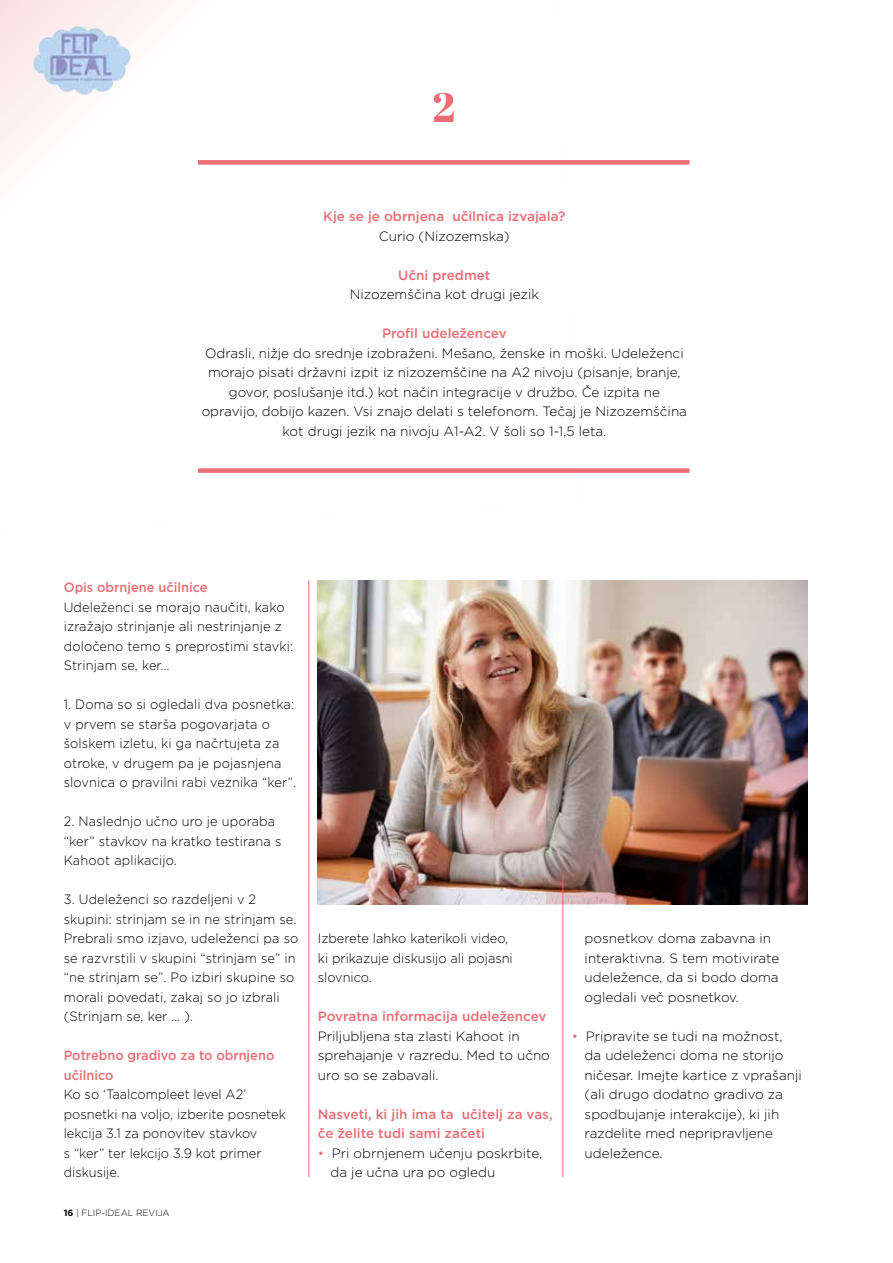
<style>
.page{position:relative;width:893px;height:1263px;background:#fff}
.page>*{position:absolute;margin:0;border:0;box-sizing:border-box;transform-origin:0 0}
.t1{font:40.95px "Abril Fatface";color:#eb6d75}
.t2{font:300 13.5px/19.5px "Gotham";color:#000;scale:.95 1}
.t3{font:300 13.5px/19.5px "Gotham";color:#000}
.t4{font:500 13.5px/19.5px "Gotham";color:#eb6d75}
.t5{font:500 13.5px/19.5px "Gotham";color:#eb6d75;scale:.95 1}
.t6{font:300 9px "Gotham";color:#000}
.s1{font-weight:700}
.s2{color:#eb6d75}
</style>
<div class="page">
<svg style="left:0;top:0;width:157px;height:156px"></svg>
<div style="left:198px;top:468px;width:492px;height:5px;background:#eb6d75"></div>
<div style="left:198px;top:160px;width:492px;height:5px;background:#eb6d75"></div>
<img style="left:318px;top:580px;width:490px;height:324px">
<hr style="left:308px;top:580px;width:1px;height:597px;background:#eb6d75">
<hr style="left:562px;top:874px;width:1px;height:303px;background:#eb6d75">
<img style="left:17px;top:17px;width:125px;height:89px">
<img style="left:547px;top:640px;width:261px;height:264px">
<h1 class="t1" style="left:432px;top:79px;width:24px">2</h1>
<p class="t4" style="left:323px;top:207px;width:244px">Kje se je obrnjena učilnica izvajala?</p>
<p class="t3" style="left:379px;top:226px;width:132px">Curio (Nizozemska)</p>
<p class="t4" style="left:398px;top:265px;width:94px">Učni predmet</p>
<p class="t3" style="left:350px;top:285px;width:191px">Nizozemščina kot drugi jezik</p>
<p class="t4" style="left:382px;top:324px;width:126px">Profil udeležencev</p>
<p class="t3" style="left:202px;top:343px;width:487px;text-align:center">Odrasli, nižje do srednje izobraženi. Mešano, ženske in moški. Udeleženci morajo pisati državni izpit iz nizozemščine na A2 nivoju (pisanje, branje, govor, poslušanje itd.) kot način integracije v družbo. Če izpita ne opravijo, dobijo kazen. Vsi znajo delati s telefonom. Tečaj je Nizozemščina kot drugi jezik na nivoju A1-A2. V šoli so 1-1,5 leta.</p>
<p class="t5" style="left:64px;top:577px;width:153px">Opis obrnjene učilnice</p>
<p class="t2" style="left:64px;top:597px;width:243px">Udeleženci se morajo naučiti, kako izražajo strinjanje ali nestrinjanje z določeno temo s preprostimi stavki:<br>Strinjam se, ker…</p>
<p class="t2" style="left:64px;top:694px;width:246px">1. Doma so si ogledali dva posnetka: v prvem se starša pogovarjata o šolskem izletu, ki ga načrtujeta za otroke, v drugem pa je pojasnjena slovnica o pravilni rabi veznika “ker”.</p>
<p class="t2" style="left:64px;top:811px;width:231px">2. Naslednjo učno uro je uporaba “ker” stavkov na kratko testirana s<br>Kahoot aplikacijo.</p>
<p class="t2" style="left:64px;top:889px;width:248px">3. Udeleženci so razdeljeni v 2 skupini: strinjam se in ne strinjam se.<br>Prebrali smo izjavo, udeleženci pa so se razvrstili v skupini “strinjam se” in “ne strinjam se”. Po izbiri skupine so morali povedati, zakaj so jo izbrali (Strinjam se, ker … ).</p>
<p class="t5" style="left:64px;top:1045px;width:223px">Potrebno gradivo za to obrnjeno učilnico</p>
<p class="t2" style="left:64px;top:1084px;width:235px">Ko so ‘Taalcompleet level A2’ posnetki na voljo, izberite posnetek lekcija 3.1 za ponovitev stavkov<br>s “ker” ter lekcijo 3.9 kot primer diskusije.</p>
<p class="t6" style="left:64px;top:1207px;width:107px"><span class="s1">16</span> | FLIP-IDEAL REVIJA</p>
<p class="t2" style="left:318px;top:928px;width:207px">Izberete lahko katerikoli video, ki prikazuje diskusijo ali pojasni slovnico.</p>
<p class="t4" style="left:318px;top:1006px;width:230px">Povratna informacija udeležencev</p>
<p class="t3" style="left:318px;top:1026px;width:234px">Priljubljena sta zlasti Kahoot in sprehajanje v razredu. Med to učno uro so se zabavali.</p>
<p class="t4" style="left:318px;top:1104px;width:236px">Nasveti, ki jih ima ta učitelj za vas, če želite tudi sami začeti</p>
<p class="t3" style="left:331px;top:1143px;width:213px;text-indent:-13px"><span class="s2">•</span> Pri obrnjenem učenju poskrbite, da je učna ura po ogledu</p>
<p class="t3" style="left:585px;top:928px;width:196px">posnetkov doma zabavna in interaktivna. S tem motivirate udeležence, da si bodo doma ogledali več posnetkov.</p>
<p class="t3" style="left:585px;top:1026px;width:219px;text-indent:-13px"><span class="s2">•</span> Pripravite se tudi na možnost, da udeleženci doma ne storijo ničesar. Imejte kartice z vprašanji (ali drugo dodatno gradivo za spodbujanje interakcije), ki jih razdelite med nepripravljene udeležence.</p>
</div>
